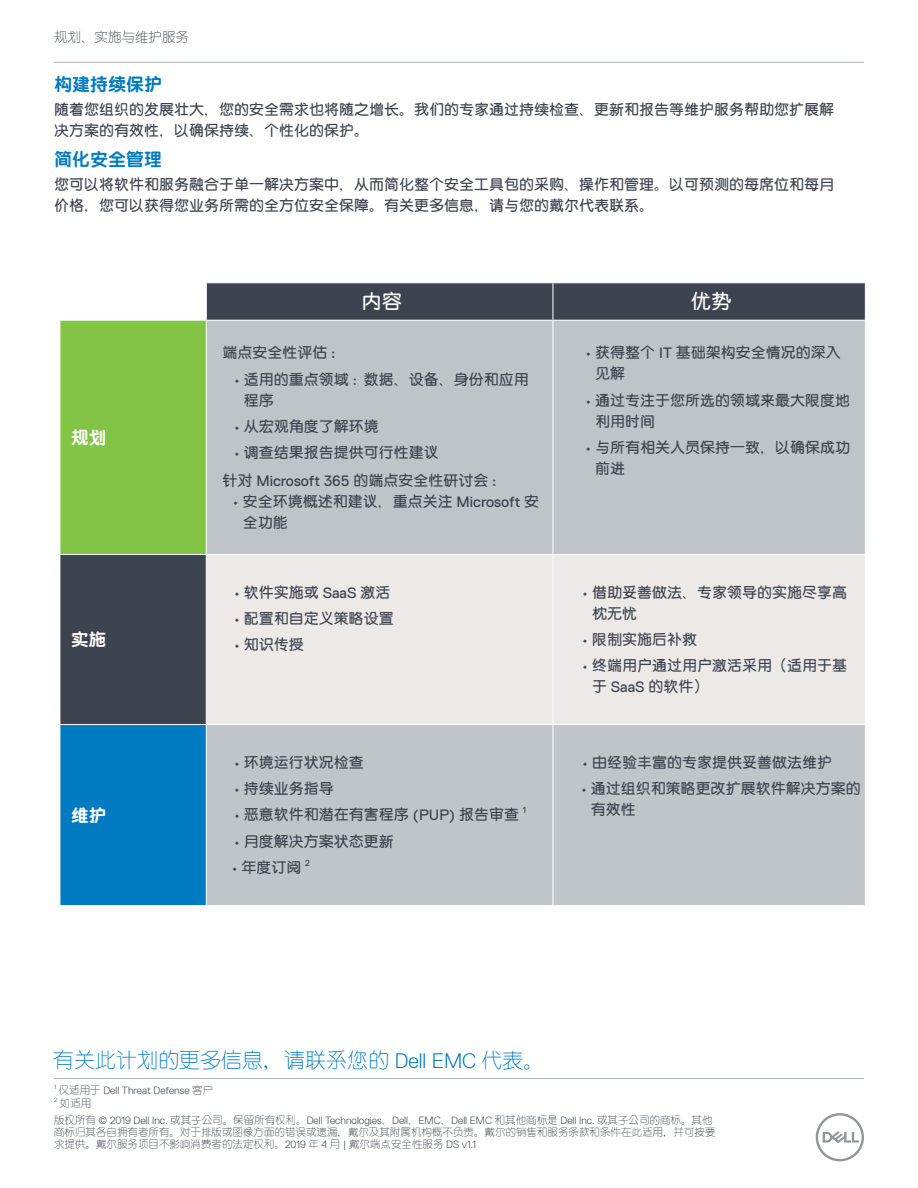
<style>
.page{position:relative;width:918px;height:1188px;background:#fff}
.page>*{position:absolute;margin:0;border:0;box-sizing:border-box;transform-origin:0 0}
.Body_Copy{font:300 21px "M Yuen PRC";color:#007bc2}
.Body_Copy-2{font:600 20.4px "M Yuen PRC";color:#fff}
.Body_Copy-3{font:800 18px "M Yuen PRC";color:#007bc2}
.Body_Copy-4{font:800 17.4px "M Yuen PRC";color:#fff}
.Body_Copy-5{font:600 15px/21px "M Yuen PRC";color:#3e444f}
.Body_Copy-6{font:300 13.5px "M Yuen PRC";color:#3e444f}
.t1{font:300 10.5px/12px "M Yuen PRC";color:#3e444f}
.t2{font:300 10.5px "Dell Replica";color:#3e444f}
.Body_Copy-7{font:8.7px "Dell Replica";color:#3e444f}
.t3{font:300 6.15px "Dell Replica";color:#3e444f}
.s1{font-family:"Dell Replica";font-weight:400}
.s2{font-family:"Dell Replica"}
.s3{font-family:"M Yuen PRC"}
</style>
<div class="page">
<hr style="left:54px;top:1078px;width:810px;height:1px;background:#aeb3b8">
<hr style="left:54px;top:62px;width:810px;height:1px;background:#aeb3b8">
<div style="left:207px;top:283px;width:658px;height:37px;background:#3e444f"></div>
<div style="left:60px;top:320px;width:146px;height:234px;background:#83c447"></div>
<div style="left:207px;top:321px;width:658px;height:233px;background:#bfc4c8"></div>
<div style="left:60px;top:554px;width:146px;height:171px;background:#3e444f"></div>
<div style="left:207px;top:555px;width:658px;height:169px;background:#ece9e7"></div>
<div style="left:60px;top:725px;width:146px;height:181px;background:#007bc2"></div>
<div style="left:207px;top:725px;width:658px;height:180px;background:#c0c5c9"></div>
<hr style="left:552px;top:283px;width:1px;height:37px;background:#fff">
<hr style="left:59px;top:320px;width:147px;height:1px;background:#fff">
<hr style="left:552px;top:321px;width:1px;height:233px;background:#fff">
<hr style="left:59px;top:554px;width:147px;height:1px;background:#fff">
<hr style="left:552px;top:555px;width:1px;height:169px;background:#fff">
<hr style="left:59px;top:724px;width:147px;height:1px;background:#fff">
<hr style="left:552px;top:725px;width:1px;height:180px;background:#fff">
<hr style="left:59px;top:905px;width:147px;height:1px;background:#fff">
<svg style="left:816px;top:1113px;width:48px;height:48px"></svg>
<p class="Body_Copy-6" style="left:54px;top:29px;width:136px">规划、实施与维护服务</p>
<p class="Body_Copy-3" style="left:54px;top:74px;width:109px">构建持续保护</p>
<p class="Body_Copy-5" style="left:54px;top:100px;width:782px">随着您组织的发展壮大，您的安全需求也将随之增长。我们的专家通过持续检查、更新和报告等维护服务帮助您扩展解决方案的有效性，以确保持续、个性化的保护。</p>
<p class="Body_Copy-3" style="left:54px;top:149px;width:109px">简化安全管理</p>
<p class="Body_Copy-5" style="left:54px;top:174px;width:782px">您可以将软件和服务融合于单一解决方案中，从而简化整个安全工具包的采购、操作和管理。以可预测的每席位和每月价格，您可以获得您业务所需的全方位安全保障。有关更多信息，请与您的戴尔代表联系。</p>
<p class="Body_Copy-4" style="left:71px;top:428px;width:36px">规划</p>
<p class="Body_Copy-4" style="left:71px;top:630px;width:36px">实施</p>
<p class="Body_Copy-4" style="left:71px;top:806px;width:36px">维护</p>
<p class="Body_Copy-2" style="left:361px;top:290px;width:42px">内容</p>
<p class="Body_Copy-2" style="left:691px;top:290px;width:42px">优势</p>
<p class="Body_Copy-5" style="left:222px;top:343px;width:125px">端点安全性评估：</p>
<p class="Body_Copy-5" style="left:244px;top:369px;width:287px;text-indent:-10px"><span class="s1">•</span> 适用的重点领域：数据、设备、身份和应用程序</p>
<p class="Body_Copy-5" style="left:234px;top:416px;width:146px"><span class="s1">•</span> 从宏观角度了解环境</p>
<p class="Body_Copy-5" style="left:234px;top:442px;width:206px"><span class="s1">•</span> 调查结果报告提供可行性建议</p>
<p class="Body_Copy-5" style="left:222px;top:470px;width:286px">针对 <span class="s1">Microsoft 365</span> 的端点安全性研讨会：</p>
<p class="Body_Copy-5" style="left:243px;top:491px;width:298px;text-indent:-10px"><span class="s1">•</span> 安全环境概述和建议，重点关注 <span class="s1">Microsoft</span> 安全功能</p>
<p class="Body_Copy-5" style="left:234px;top:582px;width:158px"><span class="s1">•</span> 软件实施或 <span class="s1">SaaS</span> 激活</p>
<p class="Body_Copy-5" style="left:234px;top:609px;width:161px"><span class="s1">•</span> 配置和自定义策略设置</p>
<p class="Body_Copy-5" style="left:234px;top:635px;width:71px"><span class="s1">•</span> 知识传授</p>
<p class="Body_Copy-5" style="left:234px;top:752px;width:131px"><span class="s1">•</span> 环境运行状况检查</p>
<p class="Body_Copy-5" style="left:234px;top:779px;width:101px"><span class="s1">•</span> 持续业务指导</p>
<p class="Body_Copy-5" style="left:234px;top:805px;width:286px"><span class="s1">•</span> 恶意软件和潜在有害程序 <span class="s1">(PUP)</span> 报告审查</p>
<p class="Body_Copy-7" style="left:523px;top:805px;width:5px">1</p>
<p class="Body_Copy-5" style="left:234px;top:831px;width:161px"><span class="s1">•</span> 月度解决方案状态更新</p>
<p class="Body_Copy-5" style="left:232px;top:857px;width:71px"><span class="s1">•</span> 年度订阅</p>
<p class="Body_Copy-7" style="left:305px;top:858px;width:6px">2</p>
<p class="Body_Copy-5" style="left:595px;top:343px;width:247px;text-indent:-10px"><span class="s1">•</span> 获得整个 <span class="s1">IT</span> 基础架构安全情况的深入见解</p>
<p class="Body_Copy-5" style="left:595px;top:390px;width:256px;text-indent:-10px"><span class="s1">•</span> 通过专注于您所选的领域来最大限度地利用时间</p>
<p class="Body_Copy-5" style="left:595px;top:437px;width:256px;text-indent:-10px"><span class="s1">•</span> 与所有相关人员保持一致，以确保成功前进</p>
<p class="Body_Copy-5" style="left:592px;top:582px;width:257px;text-indent:-10px"><span class="s1">•</span> 借助妥善做法、专家领导的实施尽享高枕无忧</p>
<p class="Body_Copy-5" style="left:582px;top:629px;width:116px"><span class="s1">•</span> 限制实施后补救</p>
<p class="Body_Copy-5" style="left:592px;top:656px;width:257px;text-indent:-10px"><span class="s1">•</span> 终端用户通过用户激活采用（适用于基于 <span class="s1">SaaS</span> 的软件）</p>
<p class="Body_Copy-5" style="left:582px;top:752px;width:251px"><span class="s1">•</span> 由经验丰富的专家提供妥善做法维护</p>
<p class="Body_Copy-5" style="left:591px;top:779px;width:271px;text-indent:-10px"><span class="s1">•</span> 通过组织和策略更改扩展软件解决方案的有效性</p>
<p class="Body_Copy" style="left:53px;top:1048px;width:493px">有关此计划的更多信息，请联系您的 <span class="s2">Dell EMC</span> 代表。</p>
<p class="t3" style="left:54px;top:1083px;width:4px">1</p>
<p class="t2" style="left:59px;top:1084px;width:156px"><span class="s3">仅适用于</span> Dell Threat Defense <span class="s3">客户</span></p>
<p class="t3" style="left:54px;top:1096px;width:5px">2</p>
<p class="t1" style="left:60px;top:1097px;width:33px">如适用</p>
<p class="t1" style="left:54px;top:1114px;width:663px">版权所有 <span class="s2">© 2019 Dell Inc.</span> 或其子公司。保留所有权利。<span class="s2">Dell Technologies</span>、<span class="s2">Dell</span>、<span class="s2">EMC</span>、<span class="s2">Dell EMC</span> 和其他商标是 <span class="s2">Dell Inc.</span> 或其子公司的商标。其他商标归其各自拥有者所有。对于排版或图像方面的错误或遗漏，戴尔及其附属机构概不负责。戴尔的销售和服务条款和条件在此适用，并可按要求提供。戴尔服务项目不影响消费者的法定权利。<span class="s2">2019</span> 年 <span class="s2">4</span> 月 <span class="s2">|</span> 戴尔端点安全性服务 <span class="s2">DS v1.1</span></p>
</div>
